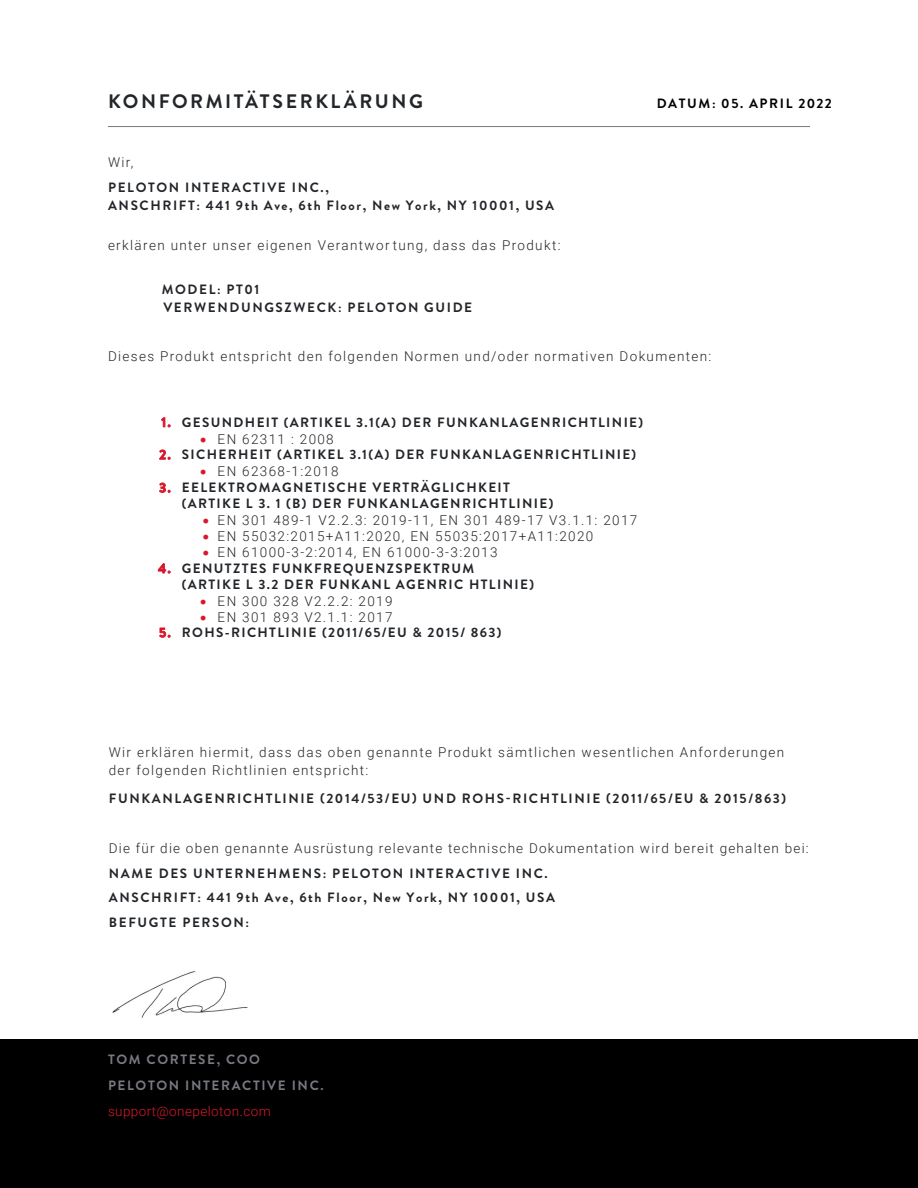
<style>
.page{position:relative;width:918px;height:1188px;background:#fff}
.page>*{position:absolute;margin:0;border:0;box-sizing:border-box;transform-origin:0 0}
.t1{font:700 19.5px "Brandon Grotesque";letter-spacing:.13em;color:#222529}
.t2{font:300 13.5px/18px "Roboto";letter-spacing:.1em;color:#222529}
.t3{font:700 13.5px/24.8px "Brandon Grotesque";letter-spacing:.12em;color:#222529}
.t4{font:700 13.5px/15.6px "Brandon Grotesque";letter-spacing:.1em;color:#222529}
.t5{font:700 13.5px/26px "Brandon Grotesque";letter-spacing:.12em;color:#777a81}
.t6{font:300 13.5px "Roboto";letter-spacing:.03em;color:#d9182b}
.t7{font:700 13.5px "Brandon Grotesque";letter-spacing:.12em;color:#000}
.s1{color:#d9182b}
</style>
<div class="page">
<div style="left:0;top:1040px;width:918px;height:148px;background:#000"></div>
<hr style="left:108px;top:126px;width:702px;height:1px;background:#777a81">
<img style="left:112px;top:971px;width:136px;height:47px">
<h1 class="t1" style="left:108px;top:88px;width:316px">KONFORMITÄTSERKLÄRUNG</h1>
<p class="t7" style="left:657px;top:94px;width:177px">DATUM: 05. APRIL 2022</p>
<p class="t2" style="left:108px;top:153px;width:27px">Wir,</p>
<p class="t3" style="left:108px;top:179px;width:448px;line-height:17.5px">PELOTON INTERACTIVE INC.,<br>ANSCHRIFT: 441 9th Ave, 6th Floor, New York, NY 10001, USA</p>
<p class="t2" style="left:108px;top:235px;width:454px">erklären unter unser eigenen Verantwor tung, dass das Produkt:</p>
<p class="t3" style="left:162px;top:280px;width:312px;line-height:18px">MODEL: PT01<br>VERWENDUNGSZWECK: PELOTON GUIDE</p>
<p class="t2" style="left:108px;top:347px;width:605px">Dieses Produkt entspricht den folgenden Normen und/oder normativen Dokumenten:</p>
<p class="t4" style="left:161px;top:415px;width:483px"><span class="s1">1.</span> GESUNDHEIT (ARTIKEL 3.1(A) DER FUNKANLAGENRICHTLINIE)</p>
<p class="t2" style="left:200px;top:429px;width:135px"><span class="s1">•</span> EN 62311 : 2008</p>
<p class="t4" style="left:159px;top:447px;width:479px"><span class="s1">2.</span> SICHERHEIT (ARTIKEL 3.1(A) DER FUNKANLAGENRICHTLINIE)</p>
<p class="t2" style="left:200px;top:462px;width:140px"><span class="s1">•</span> EN 62368-1:2018</p>
<p class="t4" style="left:182px;top:480px;width:373px;text-indent:-23px"><span class="s1">3.</span> EELEKTROMAGNETISCHE VERTRÄGLICHKEIT (ARTIKE L 3. 1 (B) DER FUNKANLAGENRICHTLINIE)</p>
<p class="t2" style="left:203px;top:510px;width:436px"><span class="s1">•</span> EN 301 489-1 V2.2.3: 2019-11, EN 301 489-17 V3.1.1: 2017</p>
<p class="t2" style="left:203px;top:527px;width:392px"><span class="s1">•</span> EN 55032:2015+A11:2020, EN 55035:2017+A11:2020</p>
<p class="t2" style="left:203px;top:543px;width:296px"><span class="s1">•</span> EN 61000-3-2:2014, EN 61000-3-3:2013</p>
<p class="t4" style="left:182px;top:561px;width:354px;text-indent:-24px"><span class="s1">4.</span> GENUTZTES FUNKFREQUENZSPEKTRUM (ARTIKE L 3.2 DER FUNKANL AGENRIC HTLINIE)</p>
<p class="t2" style="left:200px;top:592px;width:194px"><span class="s1">•</span> EN 300 328 V2.2.2: 2019</p>
<p class="t2" style="left:200px;top:607px;width:194px"><span class="s1">•</span> EN 301 893 V2.1.1: 2017</p>
<p class="t4" style="left:159px;top:625px;width:344px"><span class="s1">5.</span> ROHS-RICHTLINIE (2011/65/EU &amp; 2015/ 863)</p>
<p class="t2" style="left:109px;top:743px;width:677px">Wir erklären hiermit, dass das oben genannte Produkt sämtlichen wesentlichen Anforderungen der folgenden Richtlinien entspricht:</p>
<p class="t3" style="left:109px;top:787px;width:679px">FUNKANLAGENRICHTLINIE (2014/53/EU) UND ROHS-RICHTLINIE (2011/65/EU &amp; 2015/863)</p>
<p class="t2" style="left:109px;top:839px;width:701px">Die für die oben genannte Ausrüstung relevante technische Dokumentation wird bereit gehalten bei:</p>
<p class="t3" style="left:109px;top:861px;width:448px">NAME DES UNTERNEHMENS: PELOTON INTERACTIVE INC.<br>ANSCHRIFT: 441 9th Ave, 6th Floor, New York, NY 10001, USA<br>BEFUGTE PERSON:</p>
<p class="t5" style="left:108px;top:1047px;width:217px">TOM CORTESE, COO<br>PELOTON INTERACTIVE INC.</p>
<p class="t6" style="left:108px;top:1102px;width:164px">support@onepeloton.com</p>
</div>
